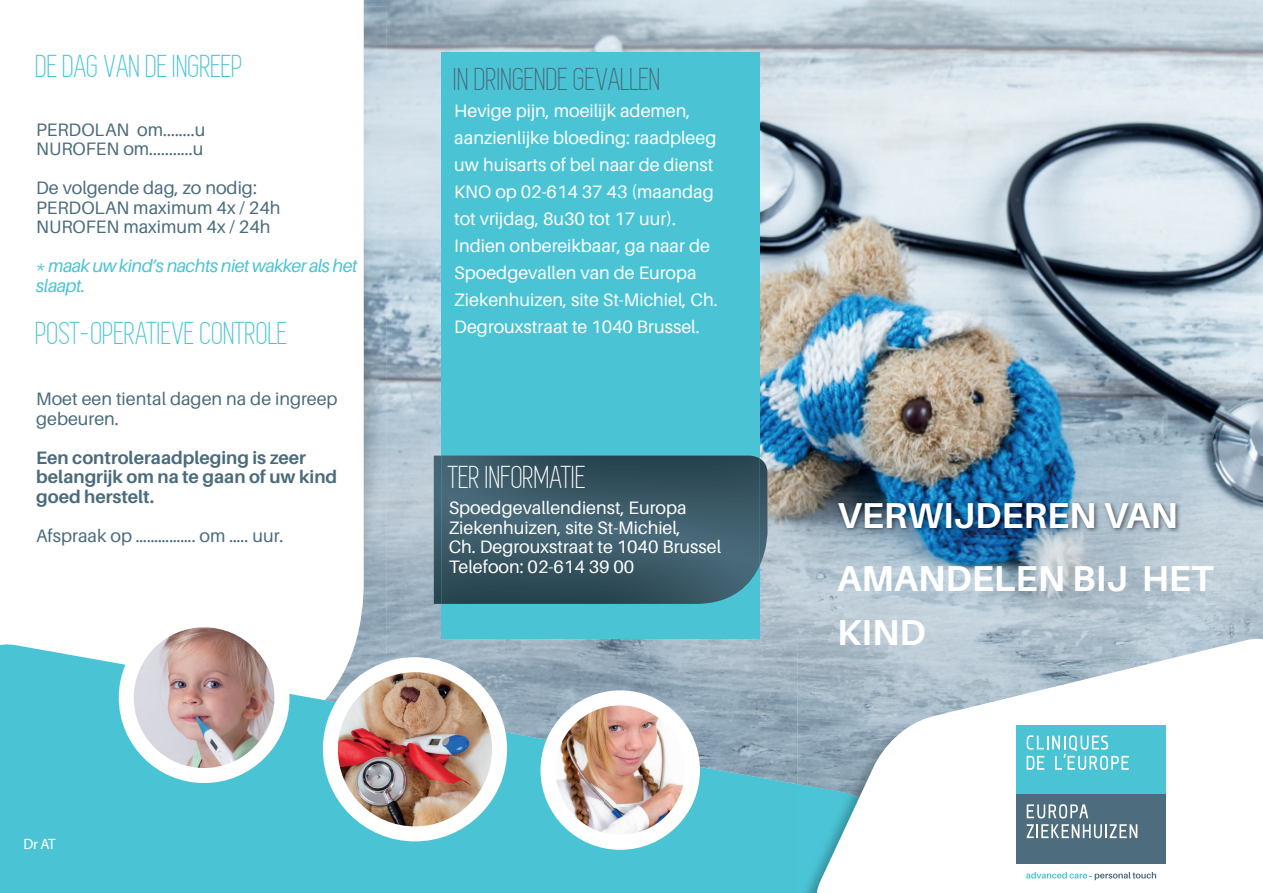
<style>
.page{position:relative;width:1263px;height:893px;background:#fff}
.page>*{position:absolute;margin:0;border:0;box-sizing:border-box;transform-origin:0 0}
.t1{font:700 36px/63px "Aileron";color:#fff}
.t2{font:33px "Simplifica";color:#4ac4d5}
.t3{font:33px "Simplifica";color:#4a6b7b}
.t4{font:33px "Simplifica";color:#fff}
.t5{font:18px/27px "Aileron";color:#fff}
.t6{font:18px/19.5px "Aileron";color:#4a6b7b}
.t7{font:700 18px/19.5px "Aileron";color:#4a6b7b}
.t8{font:italic 18px/19.5px "Aileron";letter-spacing:-.025em;color:#4ac4d5}
.t9{font:15px "Myriad Pro";color:#fff}
</style>
<div class="page">
<img style="left:364px;top:0;width:899px;height:638px">
<img style="left:364px;top:7px;width:23px;height:631px">
<svg style="left:357px;top:618px;width:4px;height:20px"></svg>
<svg style="left:0;top:638px;width:803px;height:255px;background:#67c1d0"></svg>
<img style="left:798px;top:784px;width:5px;height:109px">
<svg style="left:803px;top:630px;width:460px;height:263px"></svg>
<img style="left:835px;top:500px;width:347px;height:34px">
<div style="left:1016px;top:725px;width:150px;height:69px;background:#4ac4d5"></div>
<div style="left:1016px;top:794px;width:150px;height:70px;background:#4d6d7e"></div>
<svg style="left:1027px;top:735px;width:102px;height:35px"></svg>
<svg style="left:1027px;top:804px;width:61px;height:14px"></svg>
<svg style="left:1027px;top:824px;width:110px;height:14px"></svg>
<svg style="left:1026px;top:872px;width:130px;height:8px"></svg>
<div style="left:442px;top:52px;width:318px;height:587px;background:#4ac4d5"></div>
<img style="left:434px;top:456px;width:333px;height:148px">
<img style="left:442px;top:456px;width:318px;height:148px">
<img style="left:126px;top:628px;width:154px;height:147px">
<div style="left:119px;top:612px;width:170px;height:171px;border:15px solid #fff;border-radius:50%"></div>
<img style="left:548px;top:698px;width:144px;height:144px;border-radius:72px">
<div style="left:540px;top:690px;width:160px;height:160px;border:15px solid #fff;border-radius:50%"></div>
<img style="left:330px;top:665px;width:170px;height:169px;border-radius:85px">
<div style="left:323px;top:657px;width:184px;height:184px;border:15px solid #fff;border-radius:50%"></div>
<h2 class="t2" style="left:36px;top:49px;width:209px">DE DAG VAN DE INGREEP</h2>
<p class="t6" style="left:36px;top:120px;width:171px">PERDOLAN om........u<br>NUROFEN om...........u</p>
<p class="t6" style="left:36px;top:178px;width:246px">De volgende dag, zo nodig:<br>PERDOLAN maximum 4x / 24h<br>NUROFEN maximum 4x / 24h</p>
<p class="t8" style="left:36px;top:256px;width:323px">* maak uw kind’s nachts niet wakker als het slaapt.</p>
<h2 class="t2" style="left:36px;top:316px;width:253px">POST-OPERATIEVE CONTROLE</h2>
<p class="t6" style="left:36px;top:390px;width:303px">Moet een tiental dagen na de ingreep gebeuren.</p>
<p class="t7" style="left:36px;top:448px;width:302px">Een controleraadpleging is zeer belangrijk om na te gaan of uw kind goed herstelt.</p>
<p class="t6" style="left:36px;top:526px;width:249px">Afspraak op ……………. om ….. uur.</p>
<h2 class="t3" style="left:454px;top:62px;width:209px">IN DRINGENDE GEVALLEN</h2>
<p class="t5" style="left:454px;top:97px;width:265px">Hevige pijn, moeilijk ademen, aanzienlijke bloeding: raadpleeg uw huisarts of bel naar de dienst<br>KNO op 02-614 37 43 (maandag tot vrijdag, 8u30 tot 17 uur).<br>Indien onbereikbaar, ga naar de<br>Spoedgevallen van de Europa<br>Ziekenhuizen, site St-Michiel, Ch.<br>Degrouxstraat te 1040 Brussel.</p>
<h2 class="t4" style="left:449px;top:460px;width:139px">TER INFORMATIE</h2>
<p class="t5" style="left:449px;top:498px;width:274px;line-height:19.5px">Spoedgevallendienst, Europa<br>Ziekenhuizen, site St-Michiel,<br>Ch. Degrouxstraat te 1040 Brussel<br>Telefoon: 02-614 39 00</p>
<p class="t9" style="left:23px;top:835px;width:34px">Dr AT</p>
<h1 class="t1" style="left:837px;top:484px;width:378px">VERWIJDEREN VAN<br>AMANDELEN BIJ HET</h1>
<h1 class="t1" style="left:837px;top:601px;width:90px">KIND</h1>
</div>
